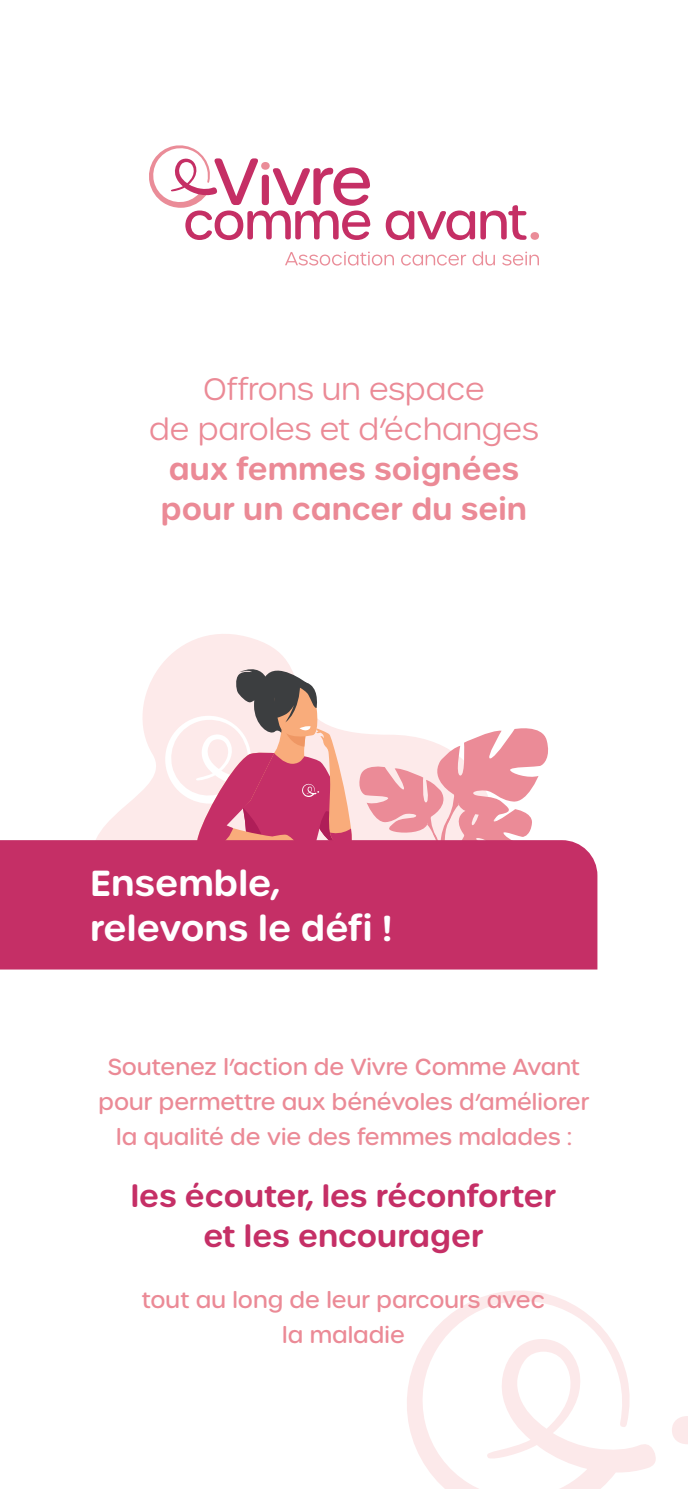
<style>
.page{position:relative;width:688px;height:1489px;background:#fff}
.page>*{position:absolute;margin:0;border:0;box-sizing:border-box;transform-origin:0 0}
.t1{font:600 35px/45px "Urbane Rounded";color:#fff}
.t2{font:600 30px/40px "Urbane Rounded";color:#c52f66;text-align:center}
.t3{font:300 30px/40px "Urbane Rounded";color:#eb8a96;text-align:center}
.t4{font:600 30px/40px "Urbane Rounded";color:#eb8a96}
.t5{font:500 22.5px/35px "Urbane Rounded";color:#eb8a96;text-align:center}
</style>
<div class="page">
<svg style="left:96px;top:634px;width:190px;height:206px"></svg>
<svg style="left:127px;top:660px;width:421px;height:180px"></svg>
<svg style="left:672px;top:1416px;width:15px;height:27px"></svg>
<svg style="left:407px;top:1291px;width:248px;height:197px"></svg>
<div style="left:0;top:840px;width:597px;height:129px;background:#c52f66"></div>
<div style="left:530px;top:232px;width:9px;height:8px;background:#ea8c98;border-radius:50%"></div>
<svg style="left:385px;top:205px;width:141px;height:35px"></svg>
<svg style="left:149px;top:145px;width:221px;height:95px"></svg>
<svg style="left:285px;top:251px;width:109px;height:14px"></svg>
<svg style="left:401px;top:254px;width:65px;height:11px"></svg>
<svg style="left:472px;top:251px;width:23px;height:14px"></svg>
<svg style="left:502px;top:251px;width:37px;height:14px"></svg>
<h2 class="t3" style="left:149px;top:369px;width:391px">Offrons un espace<br>de paroles et d’échanges</h2>
<h2 class="t4" style="left:161px;top:449px;width:367px">aux femmes soignées pour un cancer du sein</h2>
<h1 class="t1" style="left:90px;top:860px;width:303px">Ensemble, relevons le défi !</h1>
<p class="t5" style="left:98px;top:1049px;width:492px">Soutenez l’action de Vivre Comme Avant pour permettre aux bénévoles d’améliorer la qualité de vie des femmes malades :</p>
<h2 class="t2" style="left:131px;top:1176px;width:427px">les écouter, les réconforter et les encourager</h2>
<p class="t5" style="left:142px;top:1282px;width:405px">tout au long de leur parcours avec la maladie</p>
</div>
